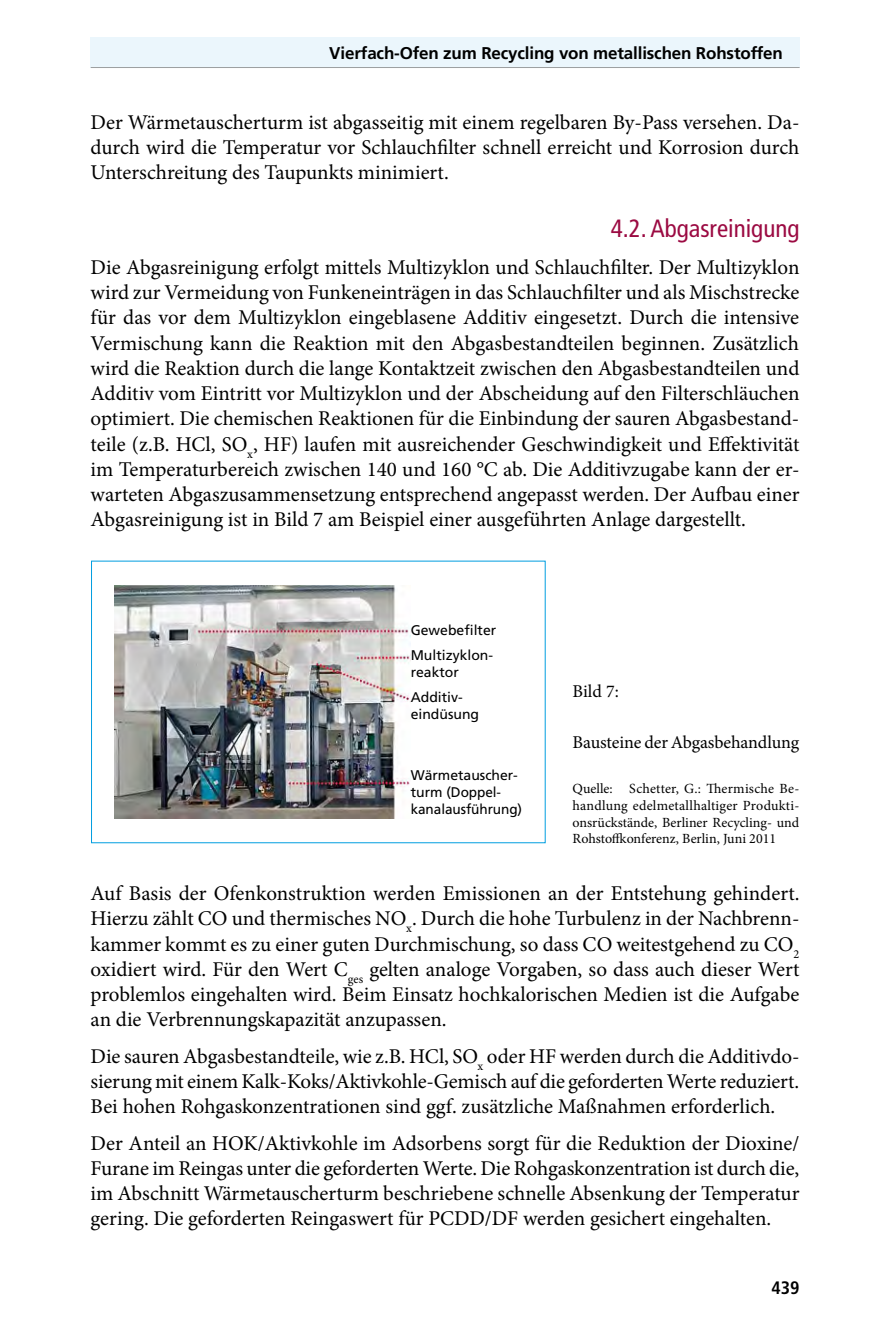
<style>
.page{position:relative;width:879px;height:1333px;background:#fff}
.page>*{position:absolute;margin:0;border:0;box-sizing:border-box;transform-origin:0 0}
.t1{font:condensed 25px "Frutiger";color:#9b0a42}
.t2{font:21px/25.2px "Minion Pro";color:#000;text-align:justify}
.t3{font:18px "Minion Pro";letter-spacing:-.01em;color:#000}
.t4{font:700 condensed 18px "Frutiger";color:#000}
.t5{font:700 17px "Frutiger";letter-spacing:-.01em;color:#000}
.t6{font:14px/16.8px "Minion Pro";color:#000;text-align:justify}
.t7{font:14px/16.8px "Frutiger";color:#000}
</style>
<div class="page">
<div style="left:90px;top:37px;width:709px;height:30px;background:#ebf6fc"></div>
<hr style="left:91px;top:67px;width:708px;height:1px;background:#9c9e9f">
<img style="left:115px;top:585px;width:296px;height:233px">
<p class="t5" style="left:329px;top:43px;width:455px">Vierfach-Ofen zum Recycling von metallischen Rohstoffen</p>
<p class="t2" style="left:91px;top:109px;width:710px">Der Wärmetauscherturm ist abgasseitig mit einem regelbaren By-Pass versehen. Da&shy;durch wird die Temperatur vor Schlauchfilter schnell erreicht und Korrosion durch Unterschreitung des Taupunkts minimiert.</p>
<p class="t1" style="left:611px;top:214px;width:190px">4.2. Abgasreinigung</p>
<p class="t2" style="left:91px;top:255px;width:710px">Die Abgasreinigung erfolgt mittels Multizyklon und Schlauchfilter. Der Multizyklon wird zur Vermeidung von Funkeneinträgen in das Schlauchfilter und als Mischstrecke für das vor dem Multizyklon eingeblasene Additiv eingesetzt. Durch die intensive Vermischung kann die Reaktion mit den Abgasbestandteilen beginnen. Zusätzlich wird die Reaktion durch die lange Kontaktzeit zwischen den Abgasbestandteilen und Additiv vom Eintritt vor Multizyklon und der Abscheidung auf den Filterschläuchen optimiert. Die chemischen Reaktionen für die Einbindung der sauren Abgasbestand&shy;teile (z.B. HCl, SO<sub>x</sub>, HF) laufen mit ausreichender Geschwindigkeit und Effektivität im Temperaturbereich zwischen 140 und 160 °C ab. Die Additivzugabe kann der er&shy;warteten Abgaszusammensetzung entsprechend angepasst werden. Der Aufbau einer Abgasreinigung ist in Bild 7 am Beispiel einer ausgeführten Anlage dargestellt.</p>
<p class="t7" style="left:411px;top:622px;width:87px">Gewebefilter</p>
<p class="t7" style="left:411px;top:647px;width:84px">Multizyklon&shy;reaktor</p>
<p class="t3" style="left:572px;top:678px;width:48px">Bild 7:</p>
<p class="t3" style="left:572px;top:730px;width:228px">Bausteine der Abgasbehandlung</p>
<p class="t6" style="left:572px;top:780px;width:228px">Quelle: Schetter, G.: Thermische Be&shy;handlung edelmetallhaltiger Produkti&shy;onsrückstände, Berliner Recycling- und Rohstoffkonferenz, Berlin, Juni 2011</p>
<p class="t2" style="left:91px;top:880px;width:710px">Auf Basis der Ofenkonstruktion werden Emissionen an der Entstehung gehindert.<br>Hierzu zählt CO und thermisches NO<sub>x</sub>. Durch die hohe Turbulenz in der Nachbrenn&shy;kammer kommt es zu einer guten Durchmischung, so dass CO weitestgehend zu CO<sub>2 </sub>oxidiert wird. Für den Wert C<sub>ges</sub> gelten analoge Vorgaben, so dass auch dieser Wert problemlos eingehalten wird. Beim Einsatz hochkalorischen Medien ist die Aufgabe an die Verbrennungskapazität anzupassen.</p>
<p class="t2" style="left:91px;top:1043px;width:710px">Die sauren Abgasbestandteile, wie z.B. HCl, SO<sub>x</sub> oder HF werden durch die Additivdo&shy;sierung mit einem Kalk-Koks/Aktivkohle-Gemisch auf die geforderten Werte reduziert.<br>Bei hohen Rohgaskonzentrationen sind ggf. zusätzliche Maßnahmen erforderlich.</p>
<p class="t2" style="left:91px;top:1130px;width:710px">Der Anteil an HOK/Aktivkohle im Adsorbens sorgt für die Reduktion der Dioxine/ Furane im Reingas unter die geforderten Werte. Die Rohgaskonzentration ist durch die, im Abschnitt Wärmetauscherturm beschriebene schnelle Absenkung der Temperatur gering. Die geforderten Reingaswert für PCDD/DF werden gesichert eingehalten.</p>
<p class="t7" style="left:411px;top:688px;width:70px">Additiv&shy;eindüsung</p>
<p class="t7" style="left:411px;top:766px;width:113px">Wärmetauscher&shy;turm (Doppel&shy;kanalausführung)</p>
<p class="t4" style="left:771px;top:1276px;width:30px">439</p>
</div>
